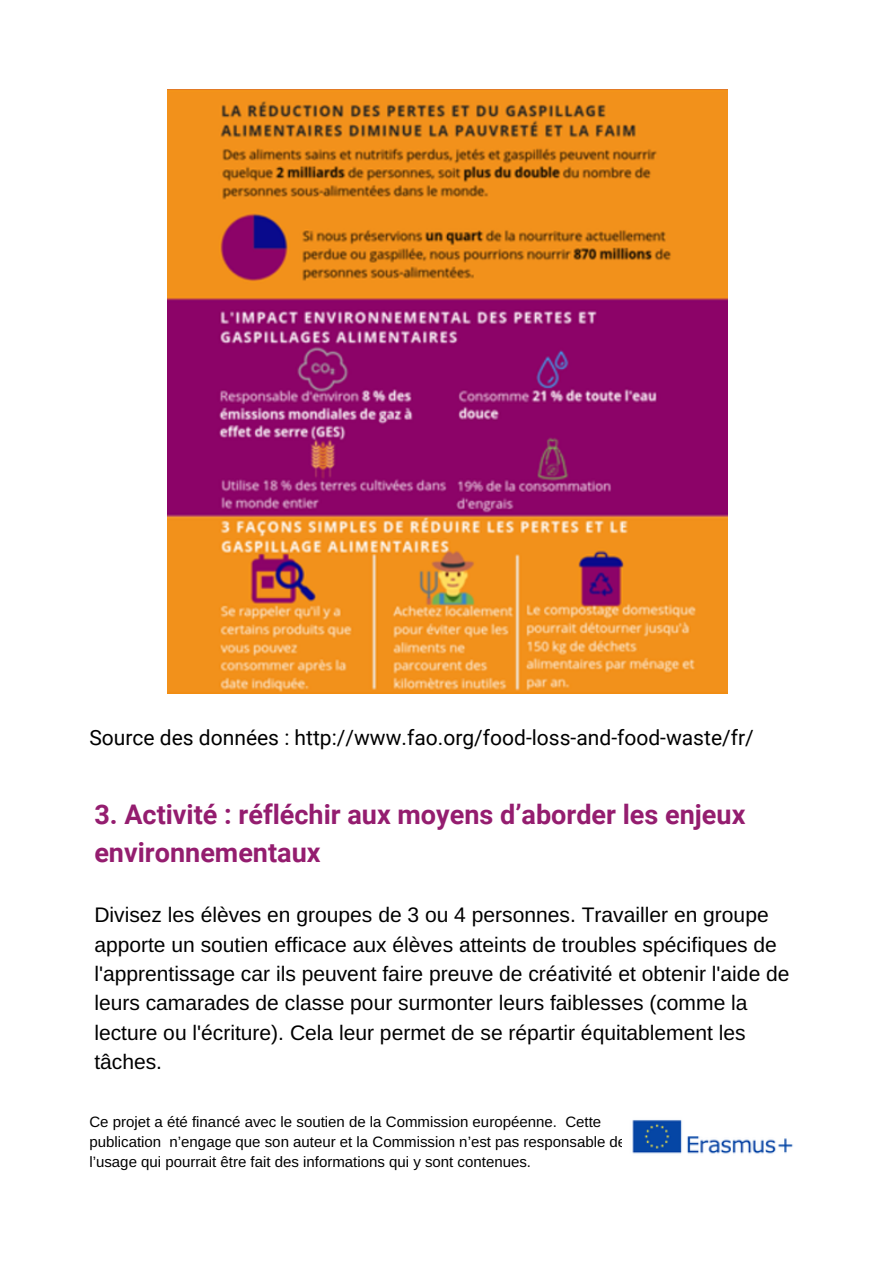
<style>
.page{position:relative;width:894px;height:1264px;background:#fff}
.page>*{position:absolute;margin:0;border:0;box-sizing:border-box;transform-origin:0 0}
.t1{font:700 27px/37.2px "Roboto";color:#941d6f}
.t2{font:21px/29.4px "Arimo";color:#000}
.t3{font:21px "Roboto";color:#000}
.t4{font:15px/20.2px "Arimo";color:#000}
</style>
<div class="page">
<img style="left:632px;top:1120px;width:161px;height:34px">
<img style="left:167px;top:89px;width:560px;height:604px">
<p class="t3" style="left:89px;top:725px;width:665px">Source des données : http://www.fao.org/food-loss-and-food-waste/fr/</p>
<p class="t1" style="left:94px;top:796px;width:652px">3. Activité : réfléchir aux moyens d’aborder les enjeux environnementaux</p>
<p class="t2" style="left:94px;top:900px;width:696px">Divisez les élèves en groupes de 3 ou 4 personnes. Travailler en groupe apporte un soutien efficace aux élèves atteints de troubles spécifiques de l'apprentissage car ils peuvent faire preuve de créativité et obtenir l'aide de leurs camarades de classe pour surmonter leurs faiblesses (comme la lecture ou l'écriture). Cela leur permet de se répartir équitablement les tâches.</p>
<p class="t4" style="left:89px;top:1111px;width:538px">Ce projet a été financé avec le soutien de la Commission européenne. Cette publication n’engage que son auteur et la Commission n’est pas responsable de l’usage qui pourrait être fait des informations qui y sont contenues.</p>
</div>
